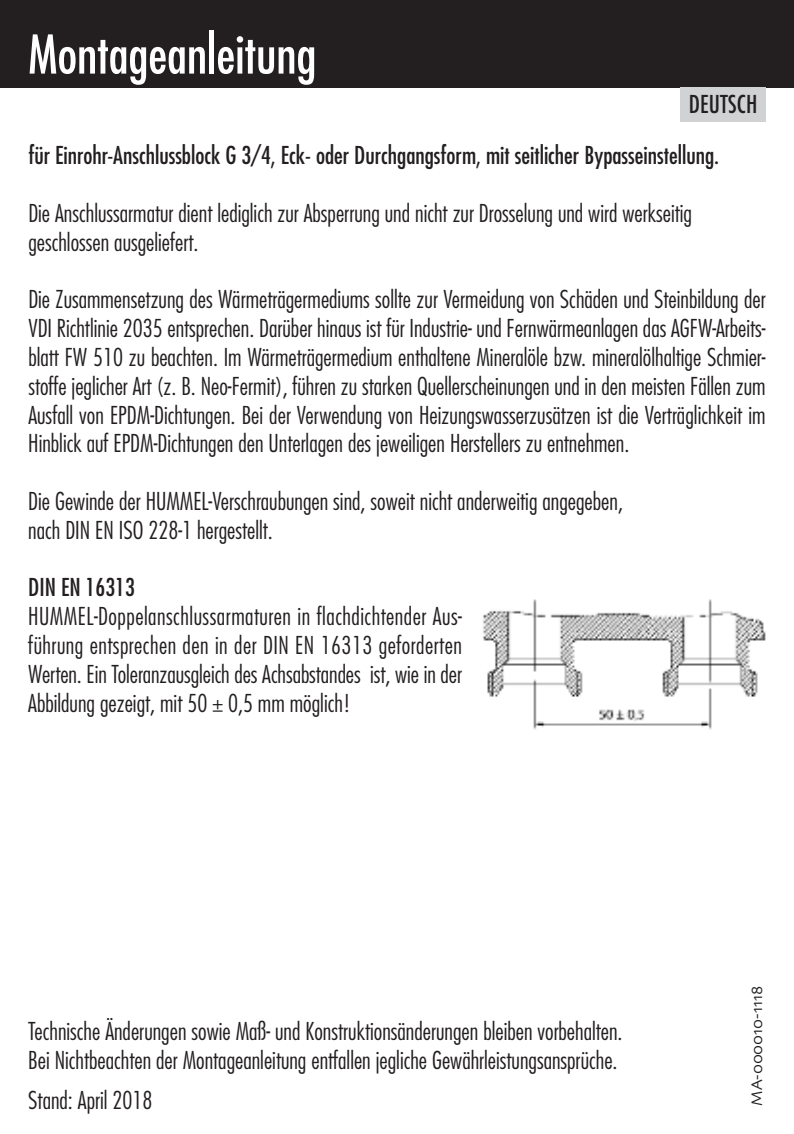
<style>
.page{position:relative;width:794px;height:1134px;background:#fff}
.page>*{position:absolute;margin:0;border:0;box-sizing:border-box;transform-origin:0 0}
.t1{font:condensed 52px "Futura Std";color:#fff}
.t2{font:300 condensed 24px/28.8px "Futura Std";color:#231f20}
.t3{font:condensed 24px/51.2px "Futura Std";color:#231f20}
.t4{font:16px "Skia";color:#231f20}
</style>
<div class="page">
<div style="left:0;top:0;width:794px;height:88px;background:#231f20"></div>
<div style="left:680px;top:88px;width:85px;height:34px;background:#d1d2d4"></div>
<img style="left:483px;top:599px;width:282px;height:131px">
<h1 class="t1" style="left:28px;top:30px;width:289px">Montageanleitung</h1>
<p class="t3" style="left:28px;top:80px;width:730px;text-indent:660px">DEUTSCH für Einrohr-Anschlussblock G 3/4, Eck- oder Durchgangsform, mit seitlicher Bypasseinstellung.</p>
<p class="t2" style="left:28px;top:200px;width:665px">Die Anschlussarmatur dient lediglich zur Absperrung und nicht zur Drosselung und wird werkseitig geschlossen ausgeliefert.</p>
<p class="t2" style="left:28px;top:287px;width:739px;text-align:justify">Die Zusammensetzung des Wärmeträgermediums sollte zur Vermeidung von Schäden und Steinbildung der VDI Richtlinie 2035 entsprechen. Darüber hinaus ist für Industrie- und Fernwärmeanlagen das AGFW-Arbeits&shy;blatt FW 510 zu beachten. Im Wärmeträgermedium enthaltene Mineralöle bzw. mineralölhaltige Schmier&shy;stoffe jeglicher Art (z. B. Neo-Fermit), führen zu starken Quellerscheinungen und in den meisten Fällen zum Ausfall von EPDM-Dichtungen. Bei der Verwendung von Heizungswasserzusätzen ist die Verträglichkeit im Hinblick auf EPDM-Dichtungen den Unterlagen des jeweiligen Herstellers zu entnehmen.</p>
<p class="t2" style="left:28px;top:488px;width:596px">Die Gewinde der HUMMEL-Verschraubungen sind, soweit nicht anderweitig angegeben, nach DIN EN ISO 228-1 hergestellt.</p>
<p class="t3" style="left:28px;top:563px;width:108px">DIN EN 16313</p>
<p class="t2" style="left:28px;top:604px;width:435px;text-align:justify">HUMMEL-Doppelanschlussarmaturen in flachdichtender Aus&shy;führung entsprechen den in der DIN EN 16313 geforderten Werten. Ein Toleranzausgleich des Achsabstandes ist, wie in der Abbildung gezeigt, mit 50 ± 0,5 mm möglich!</p>
<p class="t2" style="left:28px;top:1019px;width:596px">Technische Änderungen sowie Maß- und Konstruktionsänderungen bleiben vorbehalten.<br>Bei Nichtbeachten der Montageanleitung entfallen jegliche Gewährleistungsansprüche.</p>
<p class="t2" style="left:28px;top:1088px;width:126px">Stand: April 2018</p>
<p class="t4" style="left:747px;top:1106px;width:121px;rotate:-90deg">MA-000010-1118</p>
</div>
